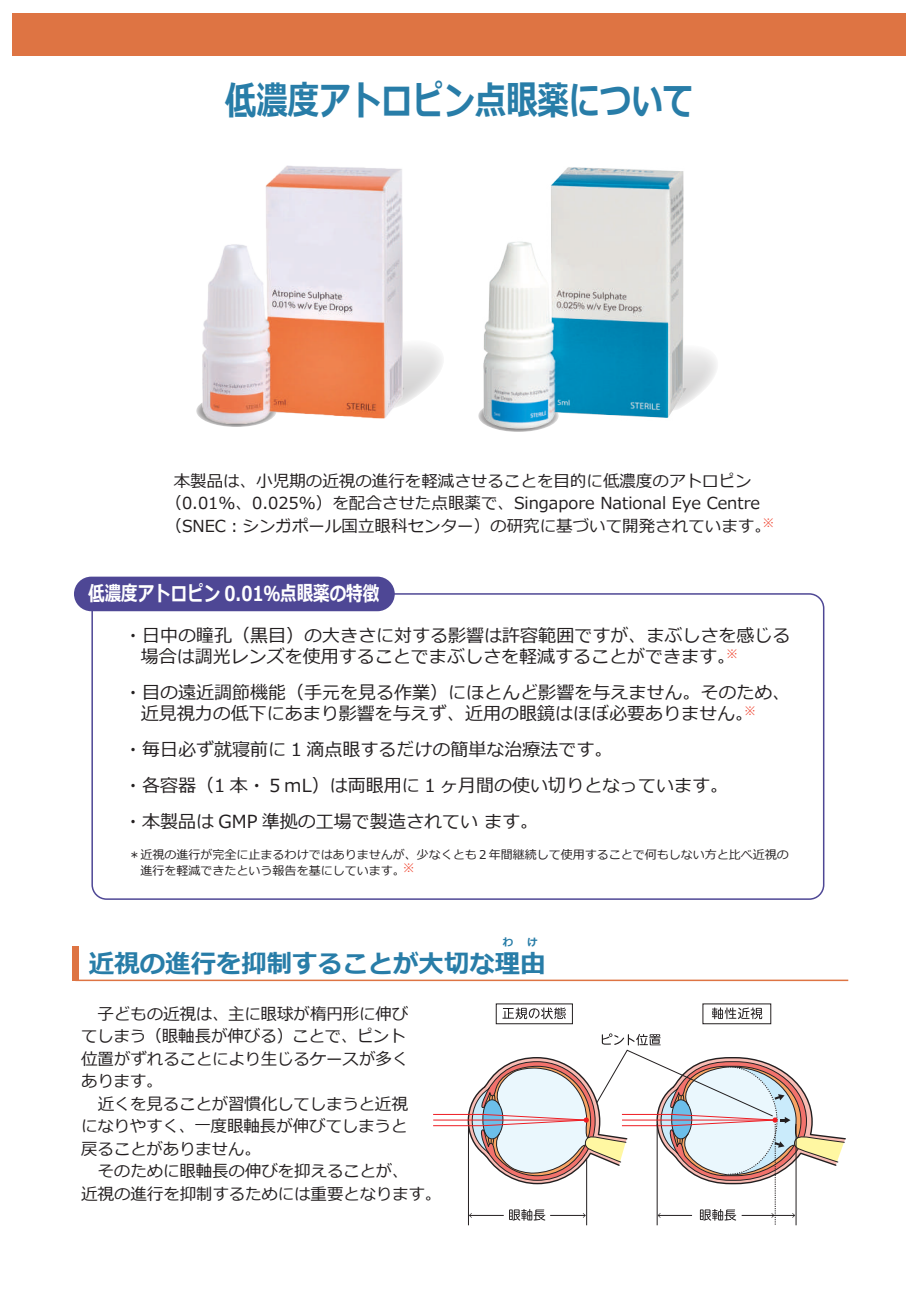
<style>
.page{position:relative;width:919px;height:1289px;background:#fff}
.page>*{position:absolute;margin:0;border:0;box-sizing:border-box;transform-origin:0 0}
.t1{font:700 39.3px "Meiryo";letter-spacing:-.005em;color:#287da8;scale:.8 1}
.t2{font:700 25.5px "Meiryo";letter-spacing:-.005em;color:#287da8}
.t3{font:700 20.7px "Meiryo";color:#fff;scale:.8 1}
.t4{font:18px/21px "Meiryo";color:#231f20}
.t5{font:16.5px/22.5px "Meiryo";letter-spacing:-.005em;color:#231f20}
.t6{font:12px/16.5px "Meiryo";color:#231f20}
.t7{font:700 10.5px "Meiryo";color:#287da8}
</style>
<div class="page">
<div style="left:91px;top:593px;width:733px;height:306px;border:2px solid #4e4795;border-radius:14px"></div>
<div style="left:13px;top:13px;width:893px;height:42px;background:#de7443"></div>
<div style="left:74px;top:576px;width:321px;height:35px;background:#4e4795;border-radius:17px"></div>
<div style="left:72px;top:946px;width:7px;height:35px;background:#de7443"></div>
<hr style="left:75px;top:979px;width:773px;height:2px;background:#de7443">
<svg style="left:712px;top:1007px;width:50px;height:12px"></svg>
<svg style="left:502px;top:1007px;width:63px;height:12px"></svg>
<svg style="left:433px;top:1033px;width:413px;height:192px"></svg>
<svg style="left:196px;top:395px;width:80px;height:32px"></svg>
<svg style="left:402px;top:340px;width:40px;height:65px"></svg>
<img style="left:202px;top:165px;width:200px;height:259px">
<svg style="left:701px;top:351px;width:15px;height:41px"></svg>
<img style="left:478px;top:167px;width:223px;height:265px">
<h1 class="t1" style="left:225px;top:73px;width:588px">低濃度アトロピン点眼薬について</h1>
<p class="t5" style="left:165px;top:470px;width:610px;text-indent:8px">本製品は、小児期の近視の進行を軽減させることを目的に低濃度のアトロピン（0.01%、0.025%）を配合させた点眼薬で、Singapore National Eye Centre（SNEC︓シンガポール国立眼科センター）の研究に基づいて開発されています。<sup>※</sup></p>
<p class="t3" style="left:88px;top:579px;width:365px">低濃度アトロピン 0.01％点眼薬の特徴</p>
<p class="t4" style="left:141px;top:625px;width:651px;text-indent:-17px">・日中の瞳孔（黒目）の大きさに対する影響は許容範囲ですが、まぶしさを感じる場合は調光レンズを使用することでまぶしさを軽減することができます。<sup>※</sup></p>
<p class="t4" style="left:141px;top:682px;width:651px;text-indent:-17px">・目の遠近調節機能（手元を見る作業）にほとんど影響を与えません。そのため、近見視力の低下にあまり影響を与えず、近用の眼鏡はほぼ必要ありません。<sup>※</sup></p>
<p class="t4" style="left:124px;top:732px;width:605px;line-height:36px">・毎日必ず就寝前に 1 滴点眼するだけの簡単な治療法です。<br>・各容器（1 本・５ｍL）は両眼用に 1 ヶ月間の使い切りとなっています。・本製品は GMP 準拠の工場で製造されてい ます。</p>
<p class="t6" style="left:128px;top:846px;width:662px">＊近視の進行が完全に止まるわけではありませんが、少なくとも２年間継続して使用することで何もしない方と比べ近視の　進行を軽減できたという報告を基にしています。<sup>※</sup></p>
<p class="t7" style="left:503px;top:935px;width:36px">わ　 け</p>
<h2 class="t2" style="left:89px;top:946px;width:458px">近視の進行を抑制することが大切な理由</h2>
<p class="t5" style="left:81px;top:1003px;width:362px">　子どもの近視は、主に眼球が楕円形に伸び<br>てしまう（眼軸長が伸びる）ことで、ピント<br>位置がずれることにより生じるケースが多く<br>あります。<br>　近くを見ることが習慣化してしまうと近視<br>になりやすく、一度眼軸長が伸びてしまうと<br>戻ることがありません。<br>　そのために眼軸長の伸びを抑えることが、<br>近視の進行を抑制するためには重要となります。</p>
</div>
